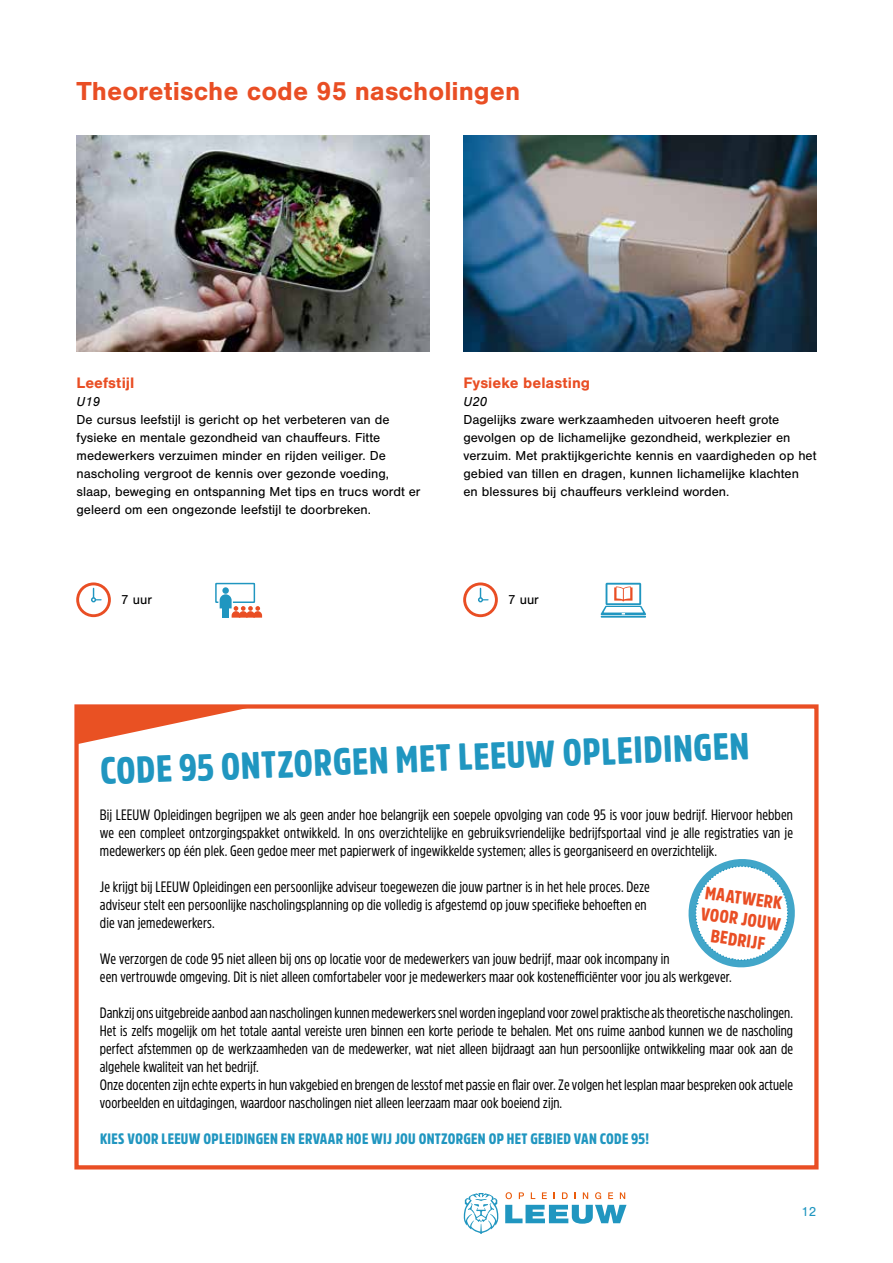
<style>
.page{position:relative;width:893px;height:1263px;background:#fff}
.page>*{position:absolute;margin:0;border:0;box-sizing:border-box;transform-origin:0 0}
.t1{font:900 37.5px "Amsi Pro Cond";color:#2096c0}
.t2{font:700 27px "Nimbus San";color:#e94e24}
.t3{font:900 18px/21px "Amsi Pro Cond";color:#e94e24;text-align:center}
.t4{font:700 15.75px "Nimbus San";color:#e94e24}
.t5{font:15px/18px "Amsi Pro Cond";color:#000}
.t6{font:900 15px "Amsi Pro Cond";letter-spacing:.02em;color:#2096c0}
.t7{font:13.5px/18px "Nimbus San";color:#000}
.t8{font:italic 13.5px "Nimbus San";color:#000}
.t9{font:13.5px "Nimbus San";color:#2096c0}
</style>
<div class="page">
<div style="left:74px;top:704px;width:745px;height:465px;border:4px solid #e94e24"></div>
<img style="left:463px;top:136px;width:353px;height:216px">
<img style="left:77px;top:136px;width:352px;height:216px">
<hr style="left:601px;top:616px;width:45px;height:2px;background:#2096c0">
<svg style="left:601px;top:583px;width:45px;height:32px"></svg>
<div style="left:463px;top:582px;width:35px;height:35px;border:3px solid #e94e24;border-radius:50%"></div>
<svg style="left:478px;top:588px;width:10px;height:14px"></svg>
<div style="left:76px;top:582px;width:35px;height:35px;border:3px solid #e94e24;border-radius:50%"></div>
<svg style="left:91px;top:588px;width:10px;height:14px"></svg>
<div style="left:215px;top:583px;width:40px;height:20px;border:1px solid #2096c0"></div>
<svg style="left:218px;top:593px;width:44px;height:25px"></svg>
<div style="left:222px;top:606px;width:7px;height:12px;background:#2096c0"></div>
<div style="left:222px;top:587px;width:7px;height:7px;background:#2096c0;border-radius:50%"></div>
<svg style="left:505px;top:1205px;width:121px;height:19px"></svg>
<svg style="left:463px;top:1193px;width:36px;height:41px"></svg>
<svg style="left:506px;top:1192px;width:6px;height:7px"></svg>
<svg style="left:519px;top:1192px;width:5px;height:7px"></svg>
<svg style="left:542px;top:1192px;width:5px;height:7px"></svg>
<svg style="left:562px;top:1192px;width:6px;height:7px"></svg>
<svg style="left:574px;top:1192px;width:2px;height:7px"></svg>
<svg style="left:583px;top:1192px;width:5px;height:7px"></svg>
<svg style="left:595px;top:1192px;width:6px;height:7px"></svg>
<svg style="left:608px;top:1192px;width:5px;height:7px"></svg>
<svg style="left:620px;top:1192px;width:5px;height:7px"></svg>
<svg style="left:76px;top:706px;width:180px;height:38px"></svg>
<svg style="left:688px;top:859px;width:107px;height:109px"></svg>
<h2 class="t2" style="left:77px;top:76px;width:445px">Theoretische code 95 nascholingen</h2>
<p class="t4" style="left:77px;top:374px;width:59px">Leefstijl</p>
<p class="t8" style="left:77px;top:394px;width:25px">U19</p>
<p class="t7" style="left:77px;top:411px;width:346px">De cursus leefstijl is gericht op het verbeteren van de fysieke en mentale gezondheid van chauffeurs. Fitte medewerkers verzuimen minder en rijden veiliger. De nascholing vergroot de kennis over gezonde voeding, slaap, beweging en ontspanning Met tips en trucs wordt er geleerd om een ongezonde leefstijl te doorbreken.</p>
<p class="t4" style="left:463px;top:374px;width:128px">Fysieke belasting</p>
<p class="t8" style="left:463px;top:394px;width:25px">U20</p>
<p class="t7" style="left:463px;top:411px;width:354px">Dagelijks zware werkzaamheden uitvoeren heeft grote gevolgen op de lichamelijke gezondheid, werkplezier en verzuim. Met praktijkgerichte kennis en vaardigheden op het gebied van tillen en dragen, kunnen lichamelijke klachten en blessures bij chauffeurs verkleind worden.</p>
<p class="t7" style="left:121px;top:591px;width:32px">7 uur</p>
<p class="t7" style="left:508px;top:591px;width:32px">7 uur</p>
<h1 class="t1" style="left:99px;top:744px;width:651px;rotate:-2deg">CODE 95 ONTZORGEN MET LEEUW OPLEIDINGEN</h1>
<p class="t5" style="left:100px;top:805px;width:695px;text-align:justify">Bij LEEUW Opleidingen begrijpen we als geen ander hoe belangrijk een soepele opvolging van code 95 is voor jouw bedrijf. Hiervoor hebben we een compleet ontzorgingspakket ontwikkeld. In ons overzichtelijke en gebruiksvriendelijke bedrijfsportaal vind je alle registraties van je medewerkers op één plek. Geen gedoe meer met papierwerk of ingewikkelde systemen; alles is georganiseerd en overzichtelijk.</p>
<p class="t5" style="left:100px;top:877px;width:551px">Je krijgt bij LEEUW Opleidingen een persoonlijke adviseur toegewezen die jouw partner is in het hele proces. Deze adviseur stelt een persoonlijke nascholingsplanning op die volledig is afgestemd op jouw specifieke behoeften en die van jemedewerkers.</p>
<p class="t5" style="left:100px;top:949px;width:633px">We verzorgen de code 95 niet alleen bij ons op locatie voor de medewerkers van jouw bedrijf, maar ook incompany in<br>een vertrouwde omgeving. Dit is niet alleen comfortabeler voor je medewerkers maar ook kostenefficiënter voor jou als werkgever.</p>
<p class="t5" style="left:100px;top:1003px;width:695px">Dankzij ons uitgebreide aanbod aan nascholingen kunnen medewerkers snel worden ingepland voor zowel praktische als theoretische nascholingen.<br>Het is zelfs mogelijk om het totale aantal vereiste uren binnen een korte periode te behalen. Met ons ruime aanbod kunnen we de nascholing perfect afstemmen op de werkzaamheden van de medewerker, wat niet alleen bijdraagt aan hun persoonlijke ontwikkeling maar ook aan de algehele kwaliteit van het bedrijf.<br>Onze docenten zijn echte experts in hun vakgebied en brengen de lesstof met passie en flair over. Ze volgen het lesplan maar bespreken ook actuele voorbeelden en uitdagingen, waardoor nascholingen niet alleen leerzaam maar ook boeiend zijn.</p>
<p class="t6" style="left:100px;top:1128px;width:550px">KIES VOOR LEEUW OPLEIDINGEN EN ERVAAR HOE WIJ JOU ONTZORGEN OP HET GEBIED VAN CODE 95!</p>
<p class="t3" style="left:705px;top:881px;width:82px;rotate:8deg">MAATWERK<br>VOOR JOUW<br>BEDRIJF</p>
<p class="t9" style="left:801px;top:1204px;width:17px">12</p>
</div>
